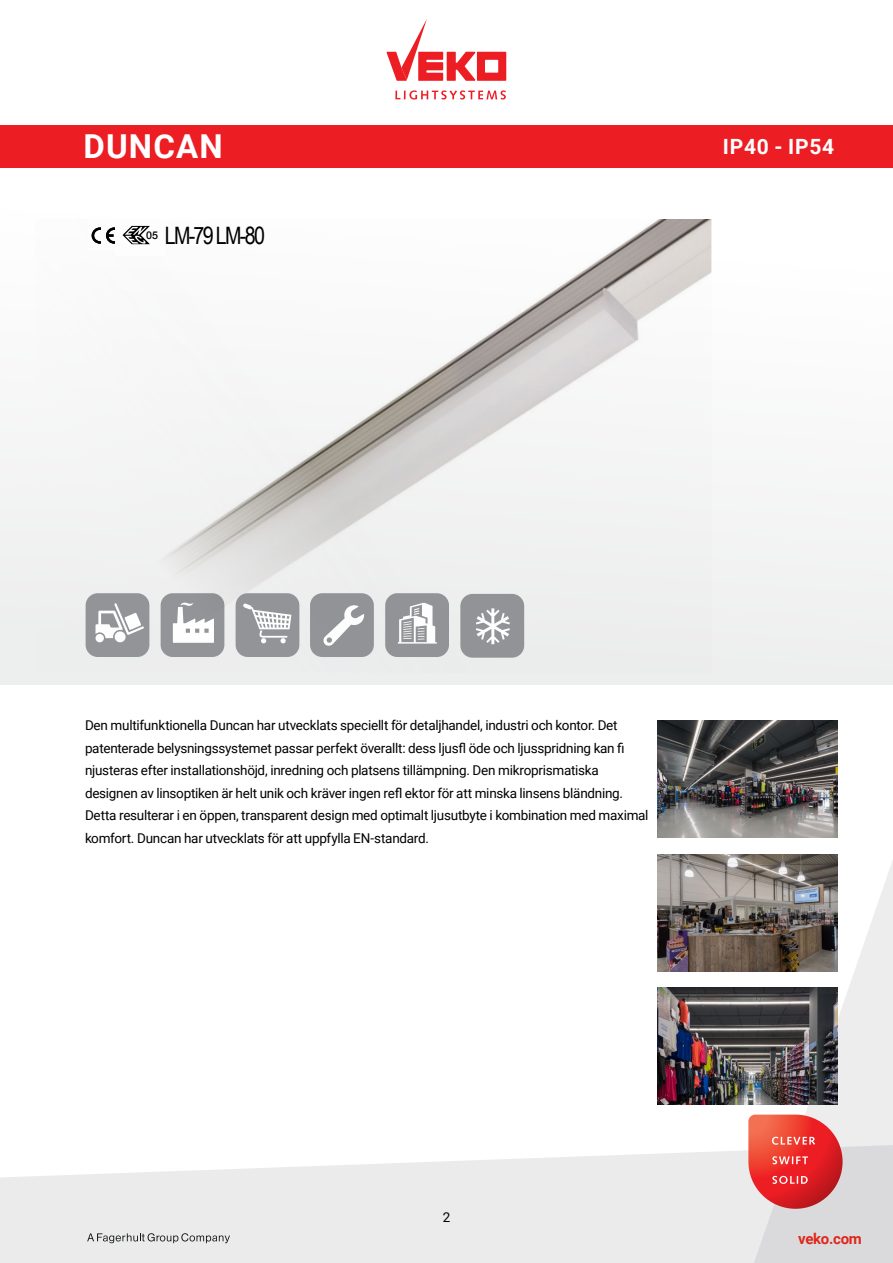
<style>
.page{position:relative;width:893px;height:1263px;background:#fff}
.page>*{position:absolute;margin:0;border:0;box-sizing:border-box;transform-origin:0 0}
.t1{font:700 33px "Roboto";letter-spacing:.035em;color:#fff}
.t2{font:24px "Arial Narrow";letter-spacing:-.07em;color:#000}
.t3{font:700 21px "Roboto";letter-spacing:.035em;color:#fff}
.t4{font:700 15px "Roboto";letter-spacing:-.02em;color:#df271c}
.t5{font:13.5px/22.5px "Roboto";letter-spacing:-.02em;color:#000}
.t6{font:500 10.65px "Helvetica Neue";color:#000}
</style>
<div class="page">
<svg style="left:0;top:1150px;width:748px;height:113px;background:#ededee"></svg>
<svg style="left:748px;top:860px;width:145px;height:403px"></svg>
<svg style="left:395px;top:90px;width:111px;height:10px"></svg>
<svg style="left:386px;top:19px;width:120px;height:62px"></svg>
<svg style="left:748px;top:1114px;width:94px;height:95px;background:#e65653"></svg>
<svg style="left:87px;top:1233px;width:143px;height:10px"></svg>
<div style="left:0;top:125px;width:893px;height:43px;background:#ed1d24"></div>
<div style="left:0;top:162px;width:893px;height:523px;background:linear-gradient(to bottom,#fffafa,#eef1f2)"></div>
<img style="left:657px;top:721px;width:181px;height:117px">
<img style="left:657px;top:854px;width:181px;height:117px">
<img style="left:657px;top:987px;width:181px;height:117px">
<div style="left:115px;top:213px;width:50px;height:43px;background:#fff"></div>
<img style="left:35px;top:219px;width:676px;height:454px">
<h1 class="t1" style="left:83px;top:123px;width:141px">DUNCAN</h1>
<p class="t6" style="left:146px;top:226px;width:13px">05</p>
<h2 class="t2" style="left:165px;top:218px;width:102px">LM-79 LM-80</h2>
<h3 class="t3" style="left:723px;top:132px;width:113px">IP40 - IP54</h3>
<p class="t5" style="left:85px;top:714px;width:565px">Den multifunktionella Duncan har utvecklats speciellt för detaljhandel, industri och kontor. Det patenterade belysningssystemet passar perfekt överallt: dess ljusfl öde och ljusspridning kan fi njusteras efter installationshöjd, inredning och platsens tillämpning. Den mikroprismatiska designen av linsoptiken är helt unik och kräver ingen refl ektor för att minska linsens bländning.<br>Detta resulterar i en öppen, transparent design med optimalt ljusutbyte i kombination med maximal komfort. Duncan har utvecklats för att uppfylla EN-standard.</p>
<p class="t5" style="left:443px;top:1205px;width:9px">2</p>
<p class="t4" style="left:798px;top:1228px;width:65px">veko.com</p>
</div>
